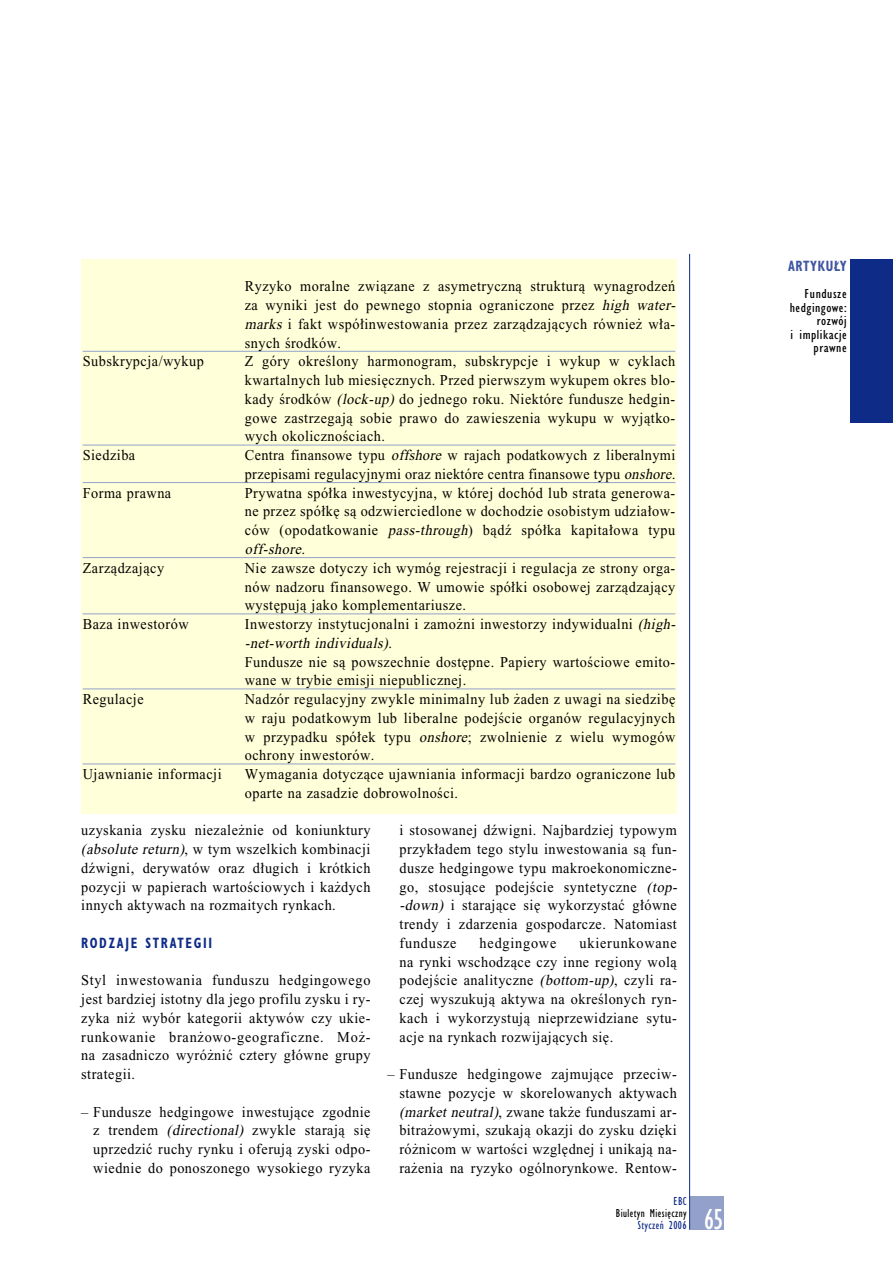
<style>
.page{position:relative;width:893px;height:1262px;background:#fff}
.page>*{position:absolute;margin:0;border:0;box-sizing:border-box;transform-origin:0 0}
.t1{font:30px "Gill Sans Condensed PL";color:#fff;scale:.95 1}
.t2{font:15px/18.8px "Ptimes New Roman";letter-spacing:.035em;color:#000;text-align:justify;scale:.95 1}
.t3{font:15px "Gill Sans Condensed Bold PL";letter-spacing:.135em;color:#0e2b88;scale:.85 1}
.t4{font:15px "Ptimes New Roman";letter-spacing:.055em;color:#000;scale:.95 1}
.t5{font:15px "Gill Sans Condensed Bold PL";letter-spacing:.05em;color:#3e55a0;scale:.85 1}
.t6{font:13.5px/13.5px "Gill Sans Condensed PL";letter-spacing:.035em;color:#000;text-align:right;scale:1.1 1}
.t7{font:12px "Gill Sans Condensed PL";letter-spacing:.035em;color:#000;scale:.95 1}
.t8{font:12px "Gill Sans Condensed PL";letter-spacing:.035em;color:#0e2b88;scale:.95 1}
.s1{font-style:italic}
</style>
<div class="page">
<div style="left:689px;top:1196px;width:34px;height:33px;background:#92a0ca"></div>
<hr style="left:689px;top:254px;width:1px;height:975px;background:#0e2b88">
<div style="left:850px;top:259px;width:42px;height:163px;background:#0e2b88"></div>
<div style="left:81px;top:259px;width:595px;height:554px;background:#ffffd9"></div>
<hr style="left:83px;top:351px;width:592px;height:1px;background:#92a0ca">
<hr style="left:83px;top:445px;width:592px;height:1px;background:#92a0ca">
<hr style="left:83px;top:482px;width:592px;height:1px;background:#92a0ca">
<hr style="left:83px;top:557px;width:592px;height:1px;background:#92a0ca">
<hr style="left:83px;top:613px;width:592px;height:1px;background:#92a0ca">
<hr style="left:83px;top:688px;width:592px;height:1px;background:#92a0ca">
<hr style="left:83px;top:763px;width:592px;height:1px;background:#92a0ca">
<p class="t2" style="left:245px;top:278px;width:457px;text-align:left">Ryzyko moralne zwiàzane z asymetrycznà strukturà wynagrodzeƒ za wyniki jest do pewnego stopnia ograniczone przez <span class="s1">high water&shy;marks</span> i fakt wspó∏inwestowania przez zarzàdzajàcych równie˝ w∏a&shy;snych Êrodków.</p>
<p class="t2" style="left:83px;top:353px;width:129px">Subskrypcja/wykup</p>
<p class="t2" style="left:245px;top:353px;width:454px">Z góry okreÊlony harmonogram, subskrypcje i wykup w cyklach kwartalnych lub miesi´cznych. Przed pierwszym wykupem okres blo&shy;kady Êrodków <span class="s1">(lock-up)</span> do jednego roku. Niektóre fundusze hedgin&shy;gowe zastrzegajà sobie prawo do zawieszenia wykupu w wyjàtko&shy;wych okolicznoÊciach.</p>
<p class="t2" style="left:83px;top:447px;width:57px">Siedziba</p>
<p class="t2" style="left:245px;top:447px;width:457px">Centra finansowe typu <span class="s1">offshore</span> w rajach podatkowych z liberalnymi przepisami regulacyjnymi oraz niektóre centra finansowe typu <span class="s1">onshore.</span></p>
<p class="t2" style="left:83px;top:485px;width:95px">Forma prawna</p>
<p class="t2" style="left:245px;top:485px;width:454px">Prywatna spó∏ka inwestycyjna, w której dochód lub strata generowa&shy;ne przez spó∏k´ sà odzwierciedlone w dochodzie osobistym udzia∏ow&shy;ców (opodatkowanie <span class="s1">pass-through</span>) bàdê spó∏ka kapita∏owa typu <span class="s1">off-shore.</span></p>
<p class="t2" style="left:83px;top:560px;width:87px">Zarzàdzajàcy</p>
<p class="t2" style="left:245px;top:560px;width:454px">Nie zawsze dotyczy ich wymóg rejestracji i regulacja ze strony orga&shy;nów nadzoru finansowego. W umowie spó∏ki osobowej zarzàdzajàcy wyst´pujà jako komplementariusze.</p>
<p class="t2" style="left:83px;top:616px;width:113px">Baza inwestorów</p>
<p class="t2" style="left:245px;top:616px;width:457px;text-align:left">Inwestorzy instytucjonalni i zamo˝ni inwestorzy indywidualni <span class="s1">(high--net-worth individuals)</span>.<br>Fundusze nie sà powszechnie dost´pne. Papiery wartoÊciowe emito&shy;wane w trybie emisji niepublicznej.</p>
<p class="t2" style="left:83px;top:691px;width:66px">Regulacje</p>
<p class="t2" style="left:245px;top:691px;width:454px">Nadzór regulacyjny zwykle minimalny lub ˝aden z uwagi na siedzib´ w raju podatkowym lub liberalne podejÊcie organów regulacyjnych w przypadku spó∏ek typu <span class="s1">onshore</span>; zwolnienie z wielu wymogów ochrony inwestorów.</p>
<p class="t2" style="left:83px;top:766px;width:148px">Ujawnianie informacji</p>
<p class="t2" style="left:245px;top:766px;width:454px">Wymagania dotyczàce ujawniania informacji bardzo ograniczone lub oparte na zasadzie dobrowolnoÊci.</p>
<p class="t2" style="left:81px;top:822px;width:306px">uzyskania zysku niezale˝nie od koniunktury <span class="s1">(absolute return)</span>, w tym wszelkich kombinacji dêwigni, derywatów oraz d∏ugich i krótkich pozycji w papierach wartoÊciowych i ka˝dych innych aktywach na rozmaitych rynkach.</p>
<p class="t3" style="left:81px;top:937px;width:156px">RODZAJE STRATEGII</p>
<p class="t2" style="left:81px;top:972px;width:306px">Styl inwestowania funduszu hedgingowego jest bardziej istotny dla jego profilu zysku i ry&shy;zyka ni˝ wybór kategorii aktywów czy ukie&shy;runkowanie bran˝owo-geograficzne. Mo˝- na zasadniczo wyró˝niç cztery g∏ówne grupy strategii.</p>
<p class="t2" style="left:93px;top:1103px;width:293px;text-indent:-12px">– Fundusze hedgingowe inwestujàce zgodnie z trendem <span class="s1">(directional)</span> zwykle starajà si´ uprzedziç ruchy rynku i oferujà zyski odpo&shy;wiednie do ponoszonego wysokiego ryzyka</p>
<p class="t2" style="left:399px;top:822px;width:296px;text-align:left">i stosowanej dêwigni. Najbardziej typowym przyk∏adem tego stylu inwestowania sà fun&shy;dusze hedgingowe typu makroekonomiczne&shy;go, stosujàce podejÊcie syntetyczne <span class="s1">(top--down)</span> i starajàce si´ wykorzystaç g∏ówne trendy i zdarzenia gospodarcze. Natomiast fundusze</p>
<p class="t2" style="left:399px;top:935px;width:293px;text-indent:180px">ukierunkowane na rynki wschodzàce czy inne regiony wolà podejÊcie analityczne <span class="s1">(bottom-up)</span>, czyli ra&shy;czej wyszukujà aktywa na okreÊlonych ryn&shy;kach i wykorzystujà nieprzewidziane sytu&shy;acje na rynkach rozwijajàcych si´.</p>
<p class="t2" style="left:399px;top:1066px;width:293px;text-indent:-12px">– Fundusze hedgingowe zajmujàce przeciw&shy;stawne pozycje w skorelowanych aktywach <span class="s1">(market neutral)</span>, zwane tak˝e funduszami ar&shy;bitra˝owymi, szukajà okazji do zysku dzi´ki ró˝nicom w wartoÊci wzgl´dnej i unikajà na&shy;ra˝enia na ryzyko ogólnorynkowe. Rentow-</p>
<p class="t4" style="left:479px;top:937px;width:82px">hedgingowe</p>
<p class="t8" style="left:673px;top:1196px;width:15px">EBC</p>
<p class="t7" style="left:616px;top:1208px;width:76px">Biuletyn Miesi´czny</p>
<p class="t8" style="left:638px;top:1220px;width:53px">Styczeƒ 2006</p>
<h1 class="t1" style="left:703px;top:1209px;width:22px">65</h1>
<p class="t5" style="left:788px;top:261px;width:70px">ARTYKU¸Y</p>
<p class="t6" style="left:789px;top:288px;width:53px">Fundusze hedgingowe: rozwój<br>i implikacje prawne</p>
</div>
